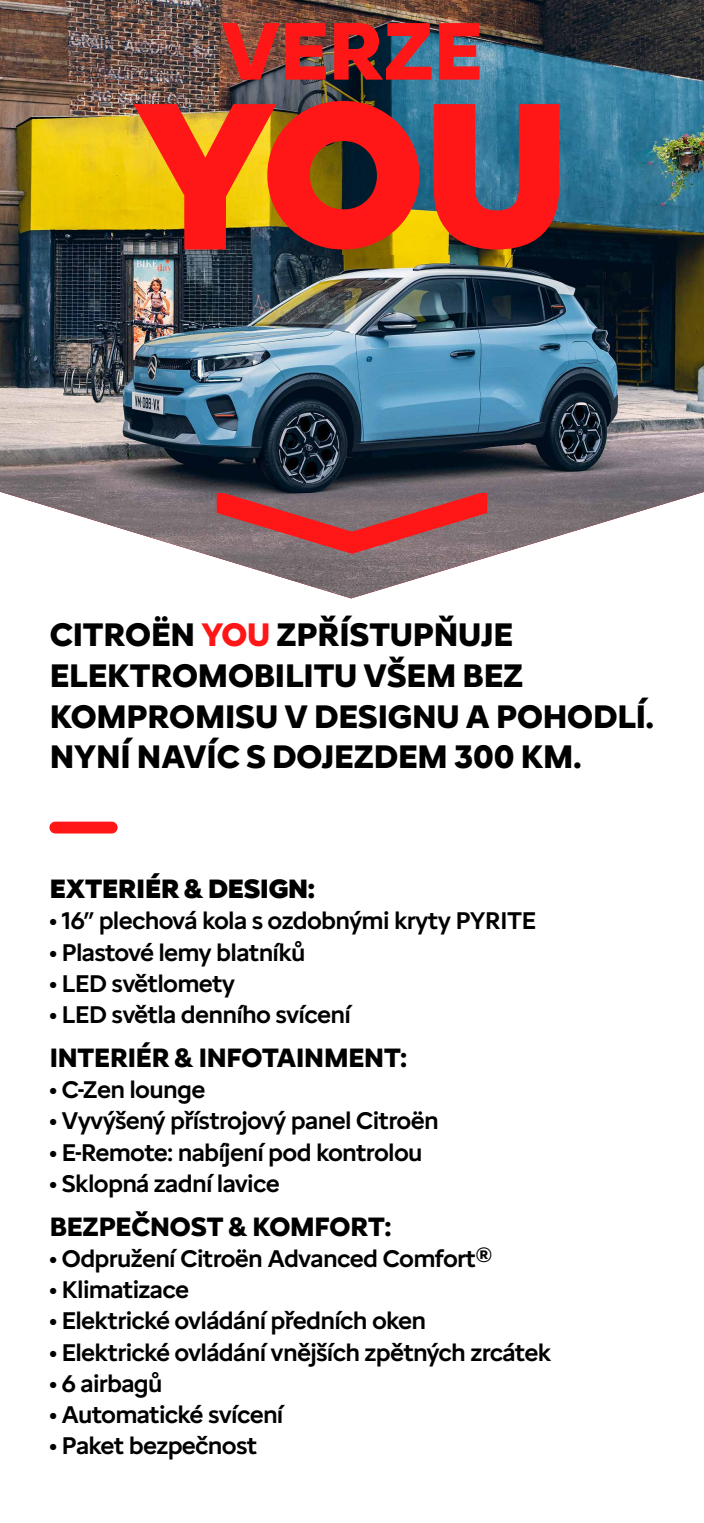
<style>
.page{position:relative;width:704px;height:1523px;background:#fff}
.page>*{position:absolute;margin:0;border:0;box-sizing:border-box;transform-origin:0 0}
.t1{font:700 84.38px "Citroen Type Latin";letter-spacing:-.025em;color:#ff1616}
.t2{font:700 33.75px/40.6px "Citroen Type Latin";letter-spacing:-.025em;color:#000}
.t3{font:700 27.5px "Citroen Type Latin";letter-spacing:-.03em;color:#000}
.t4{font:900 27.5px "Citroen Type Latin";letter-spacing:-.03em;color:#000}
.t5{font:500 25px "Citroen Type Latin";letter-spacing:-.03em;color:#000}
.s1{color:#ff1616}
</style>
<div class="page">
<img style="left:0;top:0;width:703px;height:598px">
<svg style="left:133px;top:101px;width:286px;height:148px;background:#ce481c"></svg>
<svg style="left:433px;top:104px;width:126px;height:145px;background:#bf3437"></svg>
<svg style="left:216px;top:492px;width:271px;height:62px;background:#ac5155"></svg>
<div style="left:49px;top:821px;width:69px;height:12px;background:#ff1616;border-radius:6px"></div>
<img style="left:121px;top:255px;width:496px;height:237px">
<h1 class="t1" style="left:220px;top:-13px;width:264px">VERZE</h1>
<h2 class="t2" style="left:49px;top:611px;width:606px">CITROËN <span class="s1">YOU</span> ZPŘÍSTUPŇUJE<br>ELEKTROMOBILITU VŠEM BEZ<br>KOMPROMISU V DESIGNU A POHODLÍ.<br>NYNÍ NAVÍC S DOJEZDEM 300 KM.</h2>
<p class="t4" style="left:49px;top:868px;width:267px">EXTERIÉR &amp; DESIGN:</p>
<p class="t5" style="left:49px;top:902px;width:488px">• 16” plechová kola s ozdobnými kryty PYRITE</p>
<p class="t5" style="left:49px;top:933px;width:257px">• Plastové lemy blatníků</p>
<p class="t5" style="left:49px;top:964px;width:187px">• LED světlomety</p>
<p class="t5" style="left:49px;top:995px;width:303px">• LED světla denního svícení</p>
<p class="t3" style="left:49px;top:1036px;width:359px">INTERIÉR &amp; INFOTAINMENT:</p>
<p class="t5" style="left:49px;top:1070px;width:157px">• C-Zen lounge</p>
<p class="t5" style="left:49px;top:1102px;width:390px">• Vyvýšený přístrojový panel Citroën</p>
<p class="t5" style="left:49px;top:1133px;width:374px">• E-Remote: nabíjení pod kontrolou</p>
<p class="t5" style="left:49px;top:1164px;width:232px">• Sklopná zadní lavice</p>
<p class="t3" style="left:49px;top:1205px;width:343px">BEZPEČNOST &amp; KOMFORT:</p>
<p class="t5" style="left:49px;top:1239px;width:444px">• Odpružení Citroën Advanced Comfort®</p>
<p class="t5" style="left:49px;top:1270px;width:141px">• Klimatizace</p>
<p class="t5" style="left:49px;top:1302px;width:378px">• Elektrické ovládání předních oken</p>
<p class="t5" style="left:49px;top:1333px;width:503px">• Elektrické ovládání vnějších zpětných zrcátek</p>
<p class="t5" style="left:49px;top:1364px;width:115px">• 6 airbagů</p>
<p class="t5" style="left:49px;top:1395px;width:235px">• Automatické svícení</p>
<p class="t5" style="left:49px;top:1427px;width:209px">• Paket bezpečnost</p>
</div>
